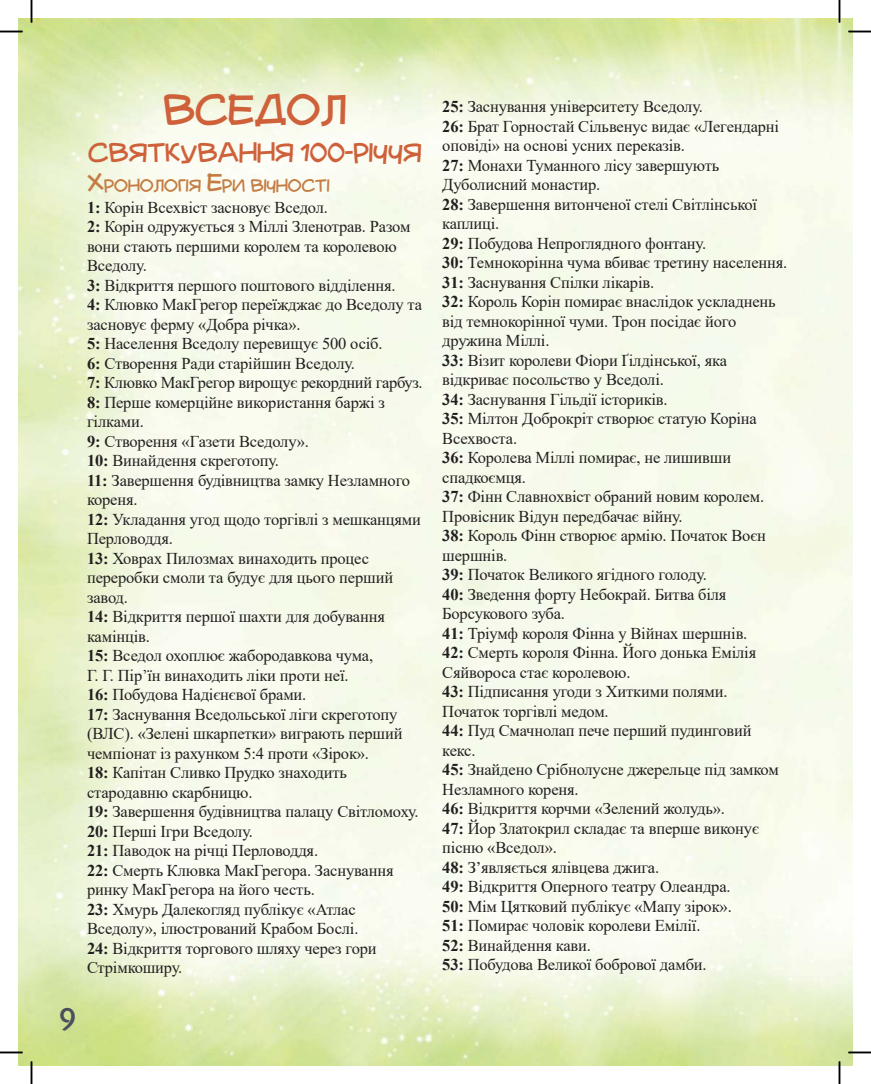
<style>
.page{position:relative;width:871px;height:1084px;background:#fff}
.page>*{position:absolute;margin:0;border:0;box-sizing:border-box;transform-origin:0 0}
.t1{font:36px "Mauryssel";color:#ce613a}
.t2{font:31.5px "Uncials";color:#48505d}
.t3{font:22.5px "Mauryssel";color:#ce613a}
.t4{font:16.5px/19.5px "Times New Roman";letter-spacing:-.01em;color:#231f20}
.t5{font:14.7px "Mauryssel";color:#c47c43}
.s1{font-size:21px}
.s2{font-weight:700}
</style>
<div class="page">
<img style="left:19px;top:19px;width:833px;height:1046px">
<hr style="left:0;top:1051px;width:23px;height:2px;background:#000">
<hr style="left:848px;top:1051px;width:23px;height:2px;background:#000">
<hr style="left:838px;top:0;width:2px;height:23px;background:#000">
<hr style="left:838px;top:1061px;width:2px;height:22px;background:#000">
<svg style="left:0;top:31px;width:23px;height:1px"></svg>
<svg style="left:848px;top:31px;width:23px;height:1px"></svg>
<svg style="left:31px;top:0;width:1px;height:23px"></svg>
<svg style="left:31px;top:1061px;width:1px;height:22px"></svg>
<h1 class="t1" style="left:163px;top:84px;width:184px">ВСЕДОЛ</h1>
<h3 class="t3" style="left:88px;top:137px;width:335px">СВЯТКУВАННЯ 100-РІЧЧЯ</h3>
<p class="t5" style="left:87px;top:175px;width:244px"><span class="s1">х</span>ронологія <span class="s1">е</span>ри вічносТі</p>
<p class="t4" style="left:87px;top:197px;width:337px"><span class="s2">1:</span> Корін Всехвіст засновує Вседол.<br><span class="s2">2:</span> Корін одружується з Міллі Зленотрав. Разом вони стають першими королем та королевою Вседолу.<br><span class="s2">3:</span> Відкриття першого поштового відділення.<br><span class="s2">4:</span> Клювко МакГрегор переїжджає до Вседолу та засновує ферму «Добра річка».<br><span class="s2">5:</span> Населення Вседолу перевищує 500 осіб.<br><span class="s2">6:</span> Створення Ради старійшин Вседолу.<br><span class="s2">7:</span> Клювко МакГрегор вирощує рекордний гарбуз.<br><span class="s2">8:</span> Перше комерційне використання баржі з гілками.<br><span class="s2">9:</span> Створення «Газети Вседолу».<br><span class="s2">10:</span> Винайдення скреготопу.<br><span class="s2">11:</span> Завершення будівництва замку Незламного кореня.<br><span class="s2">12:</span> Укладання угод щодо торгівлі з мешканцями Перловоддя.<br><span class="s2">13:</span> Ховрах Пилозмах винаходить процес переробки смоли та будує для цього перший завод.<br><span class="s2">14:</span> Відкриття першої шахти для добування камінців.<br><span class="s2">15:</span> Вседол охоплює жабородавкова чума,<br>Г. Г. Пірʼїн винаходить ліки проти неї.<br><span class="s2">16:</span> Побудова Надієнєвої брами.<br><span class="s2">17:</span> Заснування Вседольської ліги скреготопу (ВЛС). «Зелені шкарпетки» виграють перший чемпіонат із рахунком 5:4 проти «Зірок».<br><span class="s2">18:</span> Капітан Сливко Прудко знаходить стародавню скарбницю.<br><span class="s2">19:</span> Завершення будівництва палацу Світломоху.<br><span class="s2">20:</span> Перші Ігри Вседолу.<br><span class="s2">21:</span> Паводок на річці Перловоддя.<br><span class="s2">22:</span> Смерть Клювка МакГрегора. Заснування ринку МакГрегора на його честь.<br><span class="s2">23:</span> Хмурь Далекогляд публікує «Атлас Вседолу», ілюстрований Крабом Бослі.<br><span class="s2">24:</span> Відкриття торгового шляху через гори Стрімкоширу.</p>
<h2 class="t2" style="left:60px;top:1000px;width:17px">9</h2>
<p class="t4" style="left:442px;top:96px;width:347px"><span class="s2">25:</span> Заснування університету Вседолу.<br><span class="s2">26:</span> Брат Горностай Сільвенус видає «Легендарні оповіді» на основі усних переказів.<br><span class="s2">27:</span> Монахи Туманного лісу завершують Дуболисний монастир.<br><span class="s2">28:</span> Завершення витонченої стелі Світлінської каплиці.<br><span class="s2">29:</span> Побудова Непроглядного фонтану.<br><span class="s2">30:</span> Темнокорінна чума вбиває третину населення.<br><span class="s2">31:</span> Заснування Спілки лікарів.<br><span class="s2">32:</span> Король Корін помирає внаслідок ускладнень від темнокорінної чуми. Трон посідає його дружина Міллі.<br><span class="s2">33:</span> Візит королеви Фіори Ґілдінської, яка відкриває посольство у Вседолі.<br><span class="s2">34:</span> Заснування Гільдії істориків.<br><span class="s2">35:</span> Мілтон Доброкріт створює статую Коріна Всехвоста.<br><span class="s2">36:</span> Королева Міллі помирає, не лишивши спадкоємця.<br><span class="s2">37:</span> Фінн Славнохвіст обраний новим королем.<br>Провісник Відун передбачає війну.<br><span class="s2">38:</span> Король Фінн створює армію. Початок Воєн шершнів.<br><span class="s2">39:</span> Початок Великого ягідного голоду.<br><span class="s2">40:</span> Зведення форту Небокрай. Битва біля Борсукового зуба.<br><span class="s2">41:</span> Тріумф короля Фінна у Війнах шершнів.<br><span class="s2">42:</span> Смерть короля Фінна. Його донька Емілія Сяйвороса стає королевою.<br><span class="s2">43:</span> Підписання угоди з Хиткими полями.<br>Початок торгівлі медом.<br><span class="s2">44:</span> Пуд Смачнолап пече перший пудинговий кекс.<br><span class="s2">45:</span> Знайдено Срібнолусне джерельце під замком Незламного кореня.<br><span class="s2">46:</span> Відкриття корчми «Зелений жолудь».<br><span class="s2">47:</span> Йор Златокрил складає та вперше виконує пісню «Вседол».<br><span class="s2">48:</span> З’являється ялівцева джига.<br><span class="s2">49:</span> Відкриття Оперного театру Олеандра.<br><span class="s2">50:</span> Мім Цятковий публікує «Мапу зірок».<br><span class="s2">51:</span> Помирає чоловік королеви Емілії.<br><span class="s2">52:</span> Винайдення кави.<br><span class="s2">53:</span> Побудова Великої бобрової дамби.</p>
</div>
